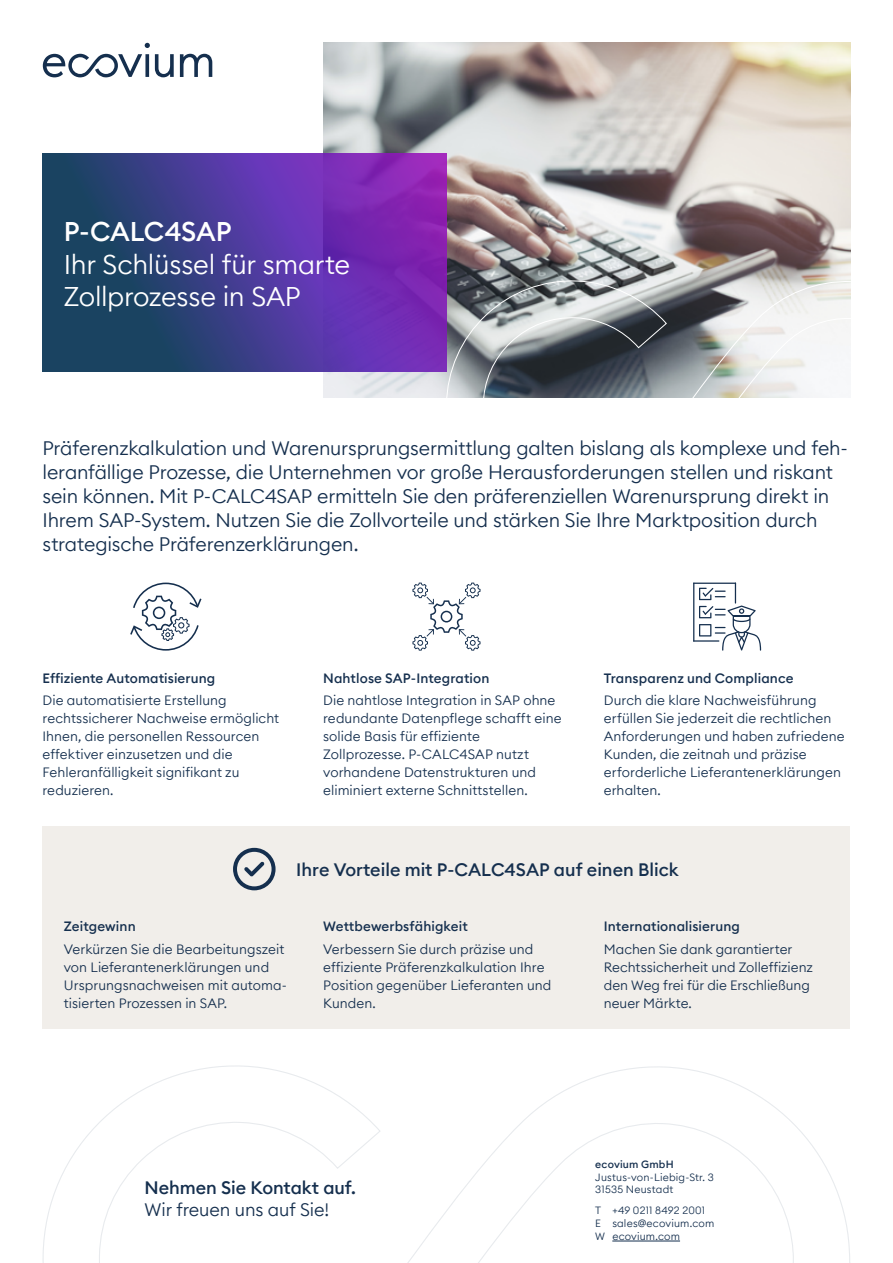
<style>
.page{position:relative;width:893px;height:1263px;background:#fff}
.page>*{position:absolute;margin:0;border:0;box-sizing:border-box;transform-origin:0 0}
.t1{font:300 27px/32.4px "Euclid Circular B";letter-spacing:-.01em;color:#fff}
.t2{font:500 27px "Euclid Circular B";letter-spacing:-.005em;color:#fff}
.t3{font:300 19.5px/24px "Euclid Circular B";letter-spacing:-.01em;color:#152f4e}
.t4{font:500 18px "Euclid Circular B";color:#152f4e}
.t5{font:300 18px "Euclid Circular B";letter-spacing:-.005em;color:#152f4e}
.t6{font:300 13.5px/18px "Euclid Circular B";letter-spacing:.005em;color:#152f4e}
.t7{font:500 13.5px "Euclid Circular B";letter-spacing:.01em;color:#152f4e}
.t8{font:300 10.5px/12.6px "Euclid Circular B";letter-spacing:.015em;color:#152f4e}
.t9{font:500 10.5px "Euclid Circular B";letter-spacing:.02em;color:#152f4e}
</style>
<div class="page">
<svg style="left:43px;top:1065px;width:807px;height:198px"></svg>
<hr style="left:612px;top:1241px;width:68px;height:1px;background:#152f4e">
<div style="left:43px;top:826px;width:807px;height:203px;background:#f1eeea"></div>
<svg style="left:233px;top:848px;width:43px;height:42px"></svg>
<svg style="left:699px;top:583px;width:62px;height:68px"></svg>
<hr style="left:693px;top:583px;width:43px;height:1px;background:#152f4e">
<hr style="left:693px;top:583px;width:1px;height:59px;background:#152f4e">
<hr style="left:693px;top:640px;width:26px;height:2px;background:#152f4e">
<svg style="left:412px;top:583px;width:68px;height:68px"></svg>
<svg style="left:130px;top:583px;width:71px;height:68px"></svg>
<img style="left:323px;top:43px;width:527px;height:355px">
<svg style="left:445px;top:279px;width:405px;height:119px"></svg>
<svg style="left:43px;top:154px;width:403px;height:217px;background:#4b3892"></svg>
<svg style="left:180px;top:54px;width:32px;height:23px"></svg>
<svg style="left:43px;top:43px;width:131px;height:35px"></svg>
<h1 class="t2" style="left:64px;top:214px;width:169px">P-CALC4SAP</h1>
<h1 class="t1" style="left:64px;top:247px;width:288px">Ihr Schlüssel für smarte<br>Zollprozesse in SAP</h1>
<p class="t3" style="left:43px;top:435px;width:807px">Präferenzkalkulation und Warenursprungsermittlung galten bislang als komplexe und feh&shy;leranfällige Prozesse, die Unternehmen vor große Herausforderungen stellen und riskant sein können. Mit P-CALC4SAP ermitteln Sie den präferenziellen Warenursprung direkt in Ihrem SAP-System. Nutzen Sie die Zollvorteile und stärken Sie Ihre Marktposition durch strategische Präferenzerklärungen.</p>
<p class="t7" style="left:43px;top:669px;width:174px">Effiziente Automatisierung</p>
<p class="t6" style="left:43px;top:691px;width:238px">Die automatisierte Erstellung rechtssicherer Nachweise ermöglicht<br>Ihnen, die personellen Ressourcen effektiver einzusetzen und die<br>Fehleranfälligkeit signifikant zu reduzieren.</p>
<p class="t7" style="left:323px;top:669px;width:168px">Nahtlose SAP-Integration</p>
<p class="t6" style="left:323px;top:691px;width:240px">Die nahtlose Integration in SAP ohne redundante Datenpflege schafft eine solide Basis für effiziente Zollprozesse. P-CALC4SAP nutzt vorhandene Datenstrukturen und eliminiert externe Schnittstellen.</p>
<p class="t7" style="left:604px;top:669px;width:191px">Transparenz und Compliance</p>
<p class="t6" style="left:604px;top:691px;width:242px">Durch die klare Nachweisführung erfüllen Sie jederzeit die rechtlichen<br>Anforderungen und haben zufriedene<br>Kunden, die zeitnah und präzise erforderliche Lieferantenerklärungen erhalten.</p>
<h3 class="t4" style="left:296px;top:858px;width:384px">Ihre Vorteile mit P-CALC4SAP auf einen Blick</h3>
<p class="t7" style="left:64px;top:918px;width:73px">Zeitgewinn</p>
<p class="t6" style="left:64px;top:940px;width:225px">Verkürzen Sie die Bearbeitungszeit von Lieferantenerklärungen und Ursprungsnachweisen mit automa&shy;tisierten Prozessen in SAP.</p>
<p class="t7" style="left:323px;top:918px;width:146px">Wettbewerbsfähigkeit</p>
<p class="t6" style="left:323px;top:940px;width:230px">Verbessern Sie durch präzise und effiziente Präferenzkalkulation Ihre<br>Position gegenüber Lieferanten und<br>Kunden.</p>
<p class="t7" style="left:604px;top:918px;width:138px">Internationalisierung</p>
<p class="t6" style="left:604px;top:940px;width:211px">Machen Sie dank garantierter<br>Rechtssicherheit und Zolleffizienz den Weg frei für die Erschließung neuer Märkte.</p>
<h3 class="t4" style="left:145px;top:1176px;width:213px">Nehmen Sie Kontakt auf.</h3>
<h3 class="t5" style="left:145px;top:1198px;width:186px">Wir freuen uns auf Sie!</h3>
<p class="t9" style="left:595px;top:1157px;width:80px">ecovium GmbH</p>
<p class="t8" style="left:595px;top:1170px;width:120px">Justus-von-Liebig-Str. 3<br>31535 Neustadt</p>
<p class="t8" style="left:595px;top:1204px;width:121px">T +49 0211 8492 2001<br>E sales@ecovium.com<br>W ecovium.com</p>
</div>
